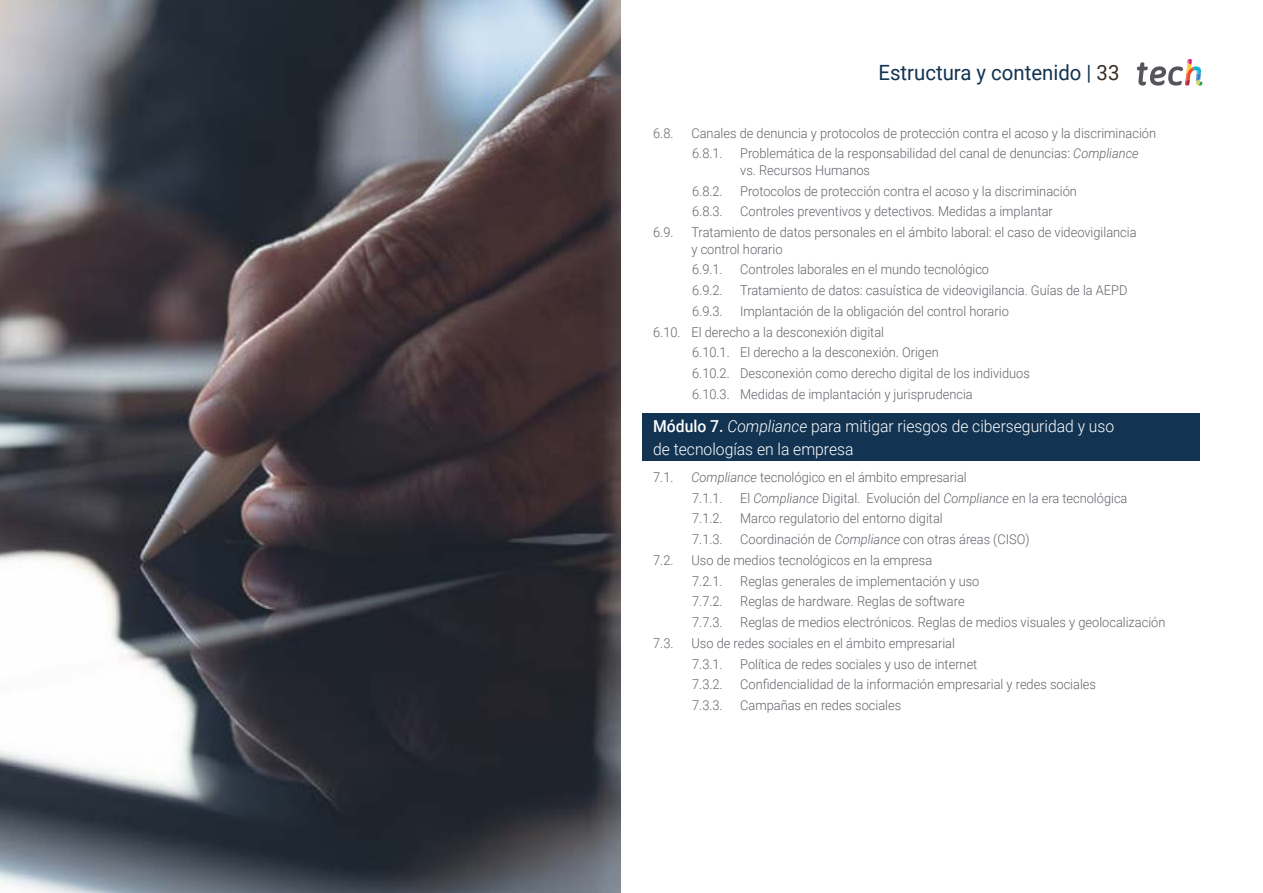
<style>
.page{position:relative;width:1263px;height:893px;background:#fff}
.page>*{position:absolute;margin:0;border:0;box-sizing:border-box;transform-origin:0 0}
.t1{font:21px "Roboto";color:#123352}
.t2{font:300 16.5px/22.5px "Roboto";color:#fff;scale:.95 1}
.t3{font:300 13.5px/20.7px "Roboto";color:#61646a;scale:.95 1}
.s1{color:#312e20}
.s2{font-style:italic}
.s3{font-weight:500}
</style>
<div class="page">
<img style="left:0;top:0;width:621px;height:893px">
<div style="left:642px;top:413px;width:557px;height:48px;background:#123352"></div>
<svg style="left:1137px;top:59px;width:65px;height:27px"></svg>
<h1 class="t1" style="left:878px;top:57px;width:242px">Estructura y contenido | <span class="s1">33</span></h1>
<p class="t3" style="left:653px;top:122px;width:23px">6.8.</p>
<p class="t3" style="left:691px;top:122px;width:491px">Canales de denuncia y protocolos de protección contra el acoso y la discriminación<br>6.8.1.</p>
<p class="t3" style="left:740px;top:145px;width:421px;line-height:16.5px">Problemática de la responsabilidad del canal de denuncias: <span class="s2">Compliance </span>vs. Recursos Humanos</p>
<p class="t3" style="left:692px;top:180px;width:34px">6.8.2.</p>
<p class="t3" style="left:740px;top:180px;width:356px">Protocolos de protección contra el acoso y la discriminación</p>
<p class="t3" style="left:692px;top:201px;width:34px">6.8.3.</p>
<p class="t3" style="left:740px;top:201px;width:331px">Controles preventivos y detectivos. Medidas a implantar</p>
<p class="t3" style="left:653px;top:222px;width:23px">6.9.</p>
<p class="t3" style="left:691px;top:224px;width:470px;line-height:16.5px">Tratamiento de datos personales en el ámbito laboral: el caso de videovigilancia y control horario</p>
<p class="t3" style="left:692px;top:259px;width:34px">6.9.1.</p>
<p class="t3" style="left:740px;top:259px;width:264px">Controles laborales en el mundo tecnológico</p>
<p class="t3" style="left:692px;top:280px;width:34px">6.9.2.</p>
<p class="t3" style="left:740px;top:280px;width:409px">Tratamiento de datos: casuística de videovigilancia. Guías de la AEPD</p>
<p class="t3" style="left:692px;top:300px;width:34px">6.9.3.</p>
<p class="t3" style="left:740px;top:300px;width:284px">Implantación de la obligación del control horario</p>
<p class="t3" style="left:653px;top:321px;width:245px">6.10. El derecho a la desconexión digital</p>
<p class="t3" style="left:692px;top:342px;width:261px">6.10.1. El derecho a la desconexión. Origen</p>
<p class="t3" style="left:692px;top:363px;width:357px">6.10.2. Desconexión como derecho digital de los individuos</p>
<p class="t3" style="left:692px;top:383px;width:297px">6.10.3. Medidas de implantación y jurisprudencia</p>
<p class="t2" style="left:653px;top:414px;width:487px"><span class="s3">Módulo 7.</span> <span class="s2">Compliance</span> para mitigar riesgos de ciberseguridad y uso de tecnologías en la empresa</p>
<p class="t3" style="left:653px;top:466px;width:23px">7.1.</p>
<p class="t3" style="left:691px;top:466px;width:291px"><span class="s2">Compliance</span> tecnológico en el ámbito empresarial<br>7.1.1.</p>
<p class="t3" style="left:740px;top:487px;width:409px">El <span class="s2">Compliance</span> Digital. Evolución del <span class="s2">Compliance</span> en la era tecnológica</p>
<p class="t3" style="left:692px;top:508px;width:34px">7.1.2.</p>
<p class="t3" style="left:740px;top:508px;width:215px">Marco regulatorio del entorno digital</p>
<p class="t3" style="left:692px;top:528px;width:34px">7.1.3.</p>
<p class="t3" style="left:740px;top:528px;width:306px">Coordinación de <span class="s2">Compliance</span> con otras áreas (CISO)</p>
<p class="t3" style="left:653px;top:549px;width:23px">7.2.</p>
<p class="t3" style="left:691px;top:549px;width:255px">Uso de medios tecnológicos en la empresa<br>7.2.1.</p>
<p class="t3" style="left:740px;top:570px;width:253px">Reglas generales de implementación y uso</p>
<p class="t3" style="left:692px;top:591px;width:34px">7.7.2.</p>
<p class="t3" style="left:740px;top:591px;width:238px">Reglas de hardware. Reglas de software</p>
<p class="t3" style="left:692px;top:611px;width:34px">7.7.3.</p>
<p class="t3" style="left:740px;top:611px;width:449px">Reglas de medios electrónicos. Reglas de medios visuales y geolocalización</p>
<p class="t3" style="left:653px;top:632px;width:23px">7.3.</p>
<p class="t3" style="left:691px;top:632px;width:279px">Uso de redes sociales en el ámbito empresarial<br>7.3.1.</p>
<p class="t3" style="left:740px;top:653px;width:251px">Política de redes sociales y uso de internet</p>
<p class="t3" style="left:692px;top:674px;width:34px">7.3.2.</p>
<p class="t3" style="left:740px;top:674px;width:376px">Confidencialidad de la información empresarial y redes sociales</p>
<p class="t3" style="left:692px;top:694px;width:34px">7.3.3.</p>
<p class="t3" style="left:740px;top:694px;width:171px">Campañas en redes sociales</p>
</div>
